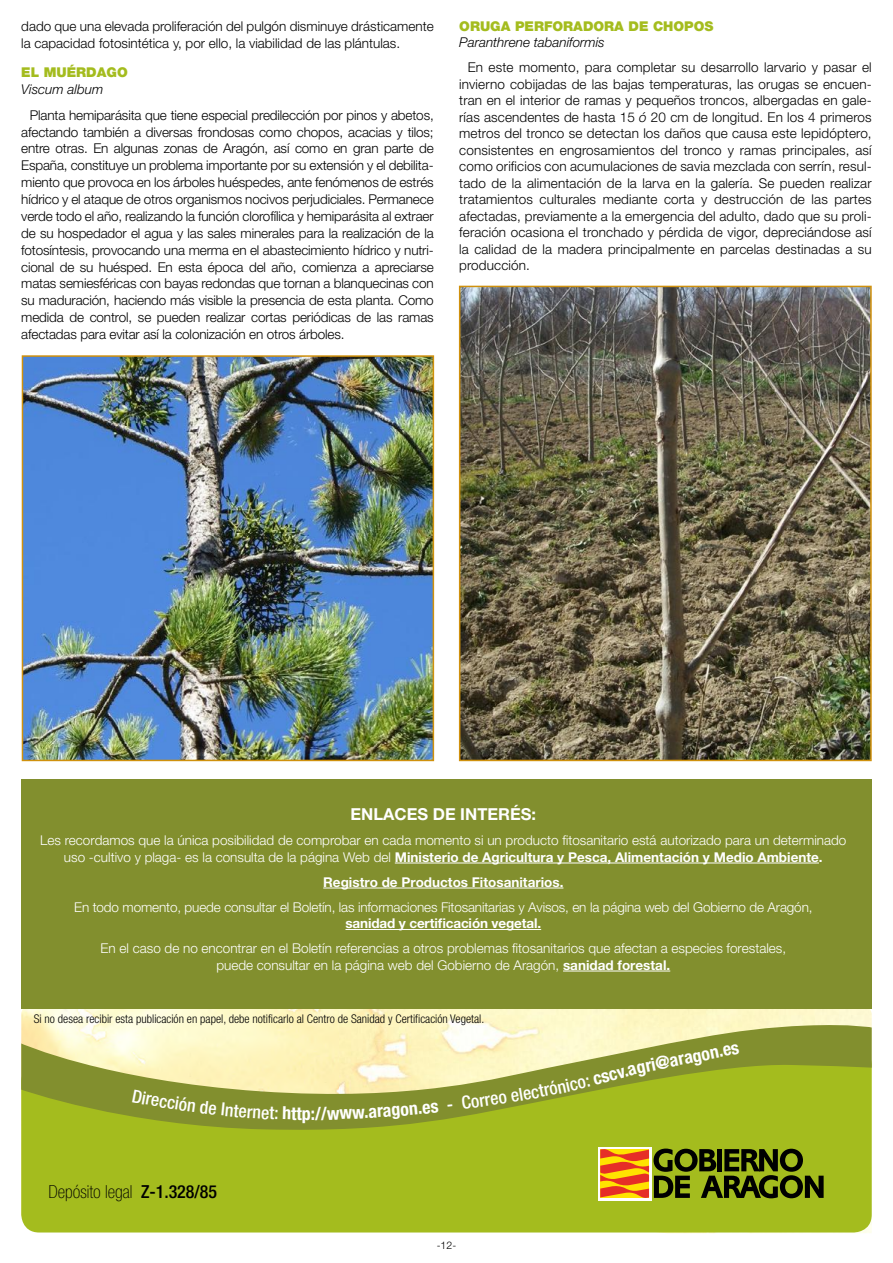
<style>
.page{position:relative;width:893px;height:1263px;background:#fff}
.page>*{position:absolute;margin:0;border:0;box-sizing:border-box;transform-origin:0 0}
.t1{font:100 condensed 18px "Helvetica Neue";color:#000}
.t2{font:700 condensed 18px "Helvetica Neue";color:#fff}
.t3{font:500 condensed 18px "Helvetica Neue";color:#fff}
.t4{font:700 16.5px "Helvetica Neue LT Std";color:#fff}
.t5{font:300 13.5px/16.8px "Helvetica Neue LT Std";color:#000;text-align:justify}
.t6{font:300 13.5px/16.5px "Helvetica Neue LT Std";color:#fff;text-align:center}
.t7{font:700 13.5px "Helvetica Neue LT Std";color:#fff}
.t8{font:900 13.5px "Helvetica Neue LT Std";color:#a4bc1e}
.t9{font:italic 300 13.5px "Helvetica Neue LT Std";color:#000}
.t10{font:300 condensed 12px "Helvetica Neue";color:#000}
.t11{font:300 10.5px "Helvetica Neue LT Std";color:#000}
.s1{font-style:italic}
.s2{font-weight:700}
.s3{font-weight:500}
</style>
<div class="page">
<img style="left:462px;top:289px;width:407px;height:469px">
<div style="left:459px;top:286px;width:413px;height:475px;border:2px solid #d0910d"></div>
<img style="left:21px;top:1009px;width:851px;height:224px">
<div style="left:21px;top:1132px;width:851px;height:100px;background:#a4bc1e"></div>
<svg style="left:21px;top:1024px;width:851px;height:108px;background:#c2c96b"></svg>
<div style="left:598px;top:1147px;width:53px;height:53px;background:#fff"></div>
<svg style="left:600px;top:1148px;width:224px;height:50px;background:#7b6c14"></svg>
<div style="left:21px;top:780px;width:851px;height:229px;background:#828f2e"></div>
<hr style="left:395px;top:863px;width:424px;height:1px;background:#fff">
<hr style="left:323px;top:888px;width:240px;height:1px;background:#fff">
<hr style="left:345px;top:929px;width:196px;height:1px;background:#fff">
<hr style="left:563px;top:971px;width:107px;height:1px;background:#fff">
<img style="left:25px;top:358px;width:406px;height:400px">
<div style="left:22px;top:355px;width:412px;height:406px;border:2px solid #d0910d"></div>
<div style="left:132px;top:1089px;width:170px;height:31px;background:#828f2e"></div>
<div style="left:315px;top:1102px;width:124px;height:18px;background:#828f2e"></div>
<svg style="left:448px;top:1093px;width:59px;height:16px"></svg>
<svg style="left:538px;top:1064px;width:99px;height:33px;background:#8a992f"></svg>
<p class="t5" style="left:21px;top:17px;width:414px">dado que una elevada proliferación del pulgón disminuye drásticamente la capacidad fotosintética y, por ello, la viabilidad de las plántulas.</p>
<p class="t8" style="left:21px;top:65px;width:108px">EL MUÉRDAGO</p>
<p class="t9" style="left:21px;top:81px;width:83px">Viscum album</p>
<p class="t5" style="left:21px;top:106px;width:414px;text-indent:9px">Planta hemiparásita que tiene especial predilección por pinos y abetos, afectando también a diversas frondosas como chopos, acacias y tilos; entre otras. En algunas zonas de Aragón, así como en gran parte de España, constituye un problema importante por su extensión y el debilita&shy;miento que provoca en los árboles huéspedes, ante fenómenos de estrés hídrico y el ataque de otros organismos nocivos perjudiciales. Permanece verde todo el año, realizando la función clorofílica y hemiparásita al extraer de su hospedador el agua y las sales minerales para la realización de la fotosíntesis, provocando una merma en el abastecimiento hídrico y nutri&shy;cional de su huésped. En esta época del año, comienza a apreciarse matas semiesféricas con bayas redondas que tornan a blanquecinas con su maduración, haciendo más visible la presencia de esta planta. Como medida de control, se pueden realizar cortas periódicas de las ramas afectadas para evitar así la colonización en otros árboles.</p>
<p class="t8" style="left:459px;top:18px;width:256px">ORUGA PERFORADORA DE CHOPOS</p>
<p class="t9" style="left:459px;top:35px;width:147px">Paranthrene tabaniformis</p>
<p class="t5" style="left:459px;top:59px;width:414px;text-indent:9px">En este momento, para completar su desarrollo larvario y pasar el invierno cobijadas de las bajas temperaturas, las orugas se encuen&shy;tran en el interior de ramas y pequeños troncos, albergadas en gale&shy;rías ascendentes de hasta 15 <span class="s1">ó</span> 20 cm de longitud. En los 4 primeros metros del tronco se detectan los daños que causa este lepidóptero, consistentes en engrosamientos del tronco y ramas principales, así como orificios con acumulaciones de savia mezclada con serrín, resul&shy;tado de la alimentación de la larva en la galería. Se pueden realizar tratamientos culturales mediante corta y destrucción de las partes afectadas, previamente a la emergencia del adulto, dado que su proli&shy;feración ocasiona el tronchado y pérdida de vigor, depreciándose así la calidad de la madera principalmente en parcelas destinadas a su producción.</p>
<p class="t4" style="left:351px;top:804px;width:187px">ENLACES DE INTERÉS:</p>
<p class="t6" style="left:40px;top:832px;width:808px">Les recordamos que la única posibilidad de comprobar en cada momento si un producto fitosanitario está autorizado para un determinado uso -cultivo y plaga- es la consulta de la página Web del <span class="s2">Ministerio de Agricultura y Pesca, Alimentación y Medio Ambiente.</span></p>
<p class="t7" style="left:323px;top:873px;width:242px">Registro de Productos Fitosanitarios.</p>
<p class="t6" style="left:74px;top:898px;width:740px">En todo momento, puede consultar el Boletín, las informaciones Fitosanitarias y Avisos, en la página web del Gobierno de Aragón,</p>
<p class="t7" style="left:345px;top:915px;width:197px">sanidad y certificación vegetal.</p>
<p class="t6" style="left:101px;top:940px;width:687px">En el caso de no encontrar en el Boletín referencias a otros problemas fitosanitarios que afectan a especies forestales, puede consultar en la página web del Gobierno de Aragón, <span class="s2">sanidad forestal.</span></p>
<p class="t10" style="left:34px;top:1012px;width:452px">Si no desea recibir esta publicación en papel, debe notificarlo al Centro de Sanidad y Certificación Vegetal.</p>
<h1 class="t1" style="left:48px;top:1182px;width:170px">Depósito legal <span class="s3">Z-1.328/85</span></h1>
<h1 class="t2" style="left:302px;top:1102px;width:15px">p:</h1>
<p class="t11" style="left:437px;top:1239px;width:21px">-12-</p>
<h1 class="t3" style="left:509px;top:1085px;width:30px;rotate:-10deg">elec</h1>
<h1 class="t2" style="left:634px;top:1057px;width:106px;rotate:-12deg">gri@aragon.es</h1>
</div>
